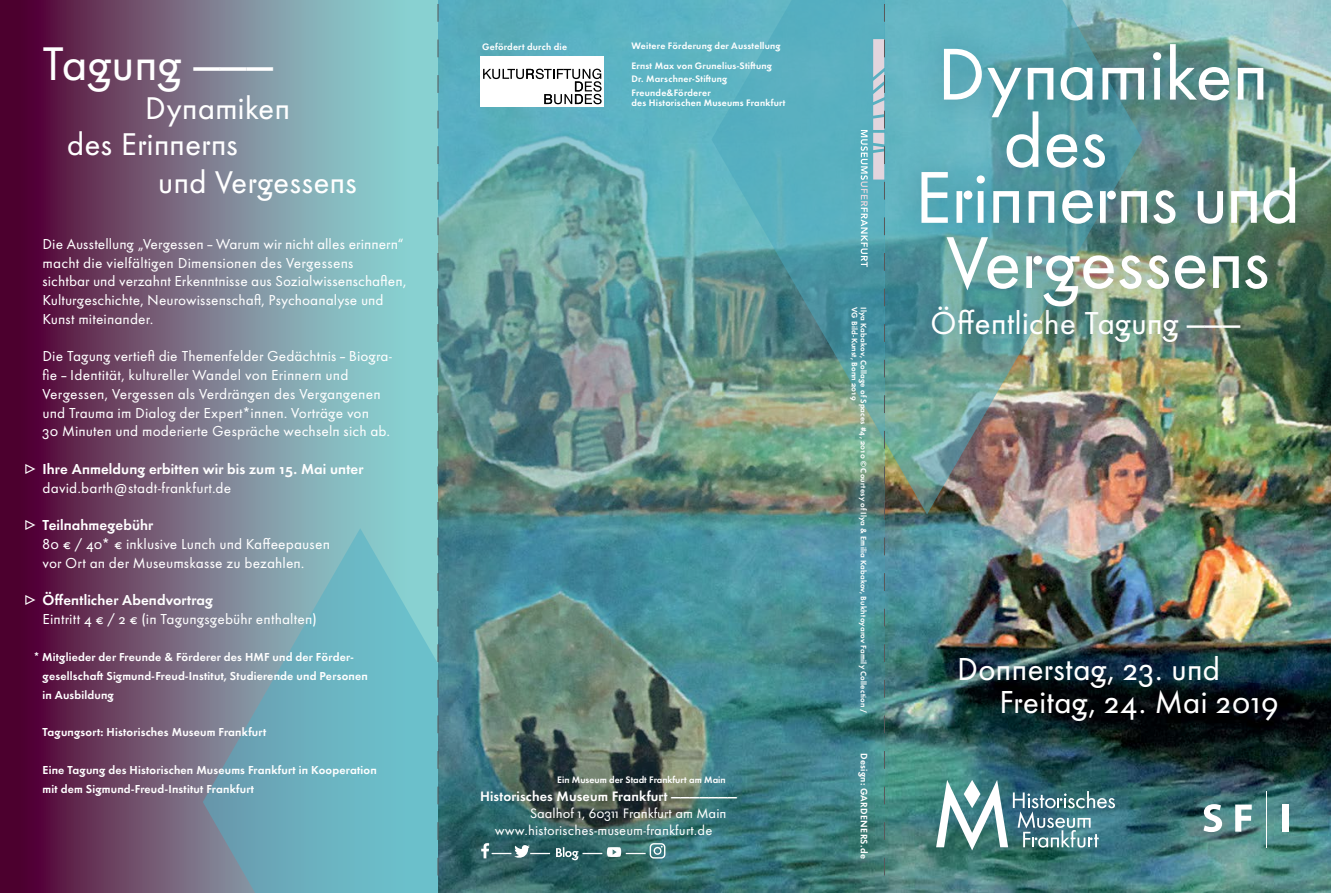
<style>
.page{position:relative;width:1331px;height:893px;background:#fff}
.page>*{position:absolute;margin:0;border:0;box-sizing:border-box;transform-origin:0 0}
.t1{font:76.05px/67.2px "Futura HMF Book Os F";letter-spacing:-.015em;color:#fff}
.t2{font:48.9px "Futura HMF Book Os F";letter-spacing:-.015em;color:#fff}
.t3{font:33px/33px "Futura HMF Book Os F";letter-spacing:-.005em;color:#fff}
.t4{font:32.7px/36px "Futura HMF Book Os F";letter-spacing:-.005em;color:#fff}
.t5{font:15px/18.8px "Futura HMF Book Os F";letter-spacing:.005em;color:#fff}
.t6{font:15px "Futura HMF Demi Bold Os F";letter-spacing:.01em;color:#fff}
.t7{font:14.25px/17px "Futura HMF Book Os F";color:#fff}
.t8{font:14.25px "Futura HMF Demi Bold Os F";letter-spacing:.01em;color:#fff}
.t9{font:12px/18.8px "Futura HMF Demi Bold Os F";letter-spacing:.015em;color:#fff}
.t10{font:9.75px/19.5px "Futura HMF Demi Bold Os F";letter-spacing:.025em;color:#fff}
.t11{font:9.75px "Futura HMF Demi Bold Os F";color:#fff}
.t12{font:8.25px "Futura HMF Demi Bold Os F";letter-spacing:.025em;color:#fff}
</style>
<div class="page">
<svg style="left:0;top:0;width:438px;height:893px;background:#72687f"></svg>
<svg style="left:203px;top:528px;width:235px;height:365px;background:#73acb9"></svg>
<img style="left:439px;top:0;width:422px;height:893px">
<img style="left:885px;top:0;width:446px;height:893px">
<img style="left:711px;top:0;width:431px;height:514px">
<svg style="left:481px;top:843px;width:69px;height:16px"></svg>
<svg style="left:556px;top:843px;width:109px;height:17px;background:#5a8787"></svg>
<div style="left:840px;top:296px;width:38px;height:427px;background:#4ba8bd;opacity:.6"></div>
<svg style="left:936px;top:780px;width:179px;height:70px"></svg>
<div style="left:841px;top:20px;width:63px;height:264px;background:#4ba8bd;opacity:.5"></div>
<div style="left:446px;top:4px;width:156px;height:85px;background:#57aebd"></div>
<div style="left:480px;top:56px;width:124px;height:50px;background:#fff"></div>
<svg style="left:483px;top:69px;width:111px;height:35px"></svg>
<div style="left:594px;top:4px;width:227px;height:142px;background:#5bb3c2"></div>
<hr style="left:1267px;top:791px;width:1px;height:56px;background:#fff">
<svg style="left:1203px;top:804px;width:19px;height:28px"></svg>
<svg style="left:1235px;top:804px;width:17px;height:28px"></svg>
<div style="left:1282px;top:804px;width:6px;height:28px;background:#fff"></div>
<div style="left:903px;top:277px;width:365px;height:95px;background:#004b60;opacity:.4"></div>
<div style="left:890px;top:15px;width:437px;height:322px;background:#004b60;opacity:.4"></div>
<svg style="left:438px;top:0;width:1px;height:893px"></svg>
<svg style="left:861px;top:0;width:24px;height:893px;background:#5b989d"></svg>
<svg style="left:26px;top:464px;width:10px;height:10px"></svg>
<svg style="left:26px;top:520px;width:10px;height:10px"></svg>
<svg style="left:25px;top:595px;width:10px;height:10px"></svg>
<h2 class="t2" style="left:43px;top:34px;width:232px">Tagung ———</h2>
<h3 class="t4" style="left:67px;top:90px;width:225px;text-indent:78px">Dynamiken des Erinnerns</h3>
<h3 class="t4" style="left:158px;top:163px;width:201px">und Vergessens</h3>
<p class="t5" style="left:43px;top:234px;width:365px">Die Ausstellung „Vergessen – Warum wir nicht alles erinnern“ macht die vielfältigen Dimensionen des Vergessens<br>sichtbar und verzahnt Erkenntnisse aus Sozialwissenschaften, Kulturgeschichte, Neurowissenschaft, Psychoanalyse und Kunst miteinander.</p>
<p class="t5" style="left:43px;top:347px;width:351px">Die Tagung vertieft die Themenfelder Gedächtnis – Biogra&shy;fie – Identität, kultureller Wandel von Erinnern und Vergessen, Vergessen als Verdrängen des Vergangenen und Trauma im Dialog der Expert*innen. Vorträge von<br>30 Minuten und moderierte Gespräche wechseln sich ab.</p>
<p class="t6" style="left:43px;top:459px;width:322px">Ihre Anmeldung erbitten wir bis zum 15. Mai unter</p>
<p class="t5" style="left:43px;top:478px;width:190px">david.barth@stadt-frankfurt.de</p>
<p class="t6" style="left:43px;top:515px;width:112px">Teilnahmegebühr</p>
<p class="t5" style="left:43px;top:534px;width:289px">80 € / 40* € inklusive Lunch und Kaffeepausen vor Ort an der Museumskasse zu bezahlen.</p>
<p class="t6" style="left:43px;top:590px;width:172px">Öffentlicher Abendvortrag</p>
<p class="t5" style="left:43px;top:609px;width:276px">Eintritt 4 € / 2 € (in Tagungsgebühr enthalten)</p>
<p class="t9" style="left:43px;top:647px;width:327px;text-indent:-8px">* Mitglieder der Freunde &amp; Förderer des HMF und der Förder&shy;gesellschaft Sigmund-Freud-Institut, Studierende und Personen in Ausbildung</p>
<p class="t9" style="left:43px;top:722px;width:225px">Tagungsort: Historisches Museum Frankfurt</p>
<p class="t9" style="left:43px;top:760px;width:336px">Eine Tagung des Historischen Museums Frankfurt in Kooperation mit dem Sigmund-Freud-Institut Frankfurt</p>
<p class="t10" style="left:482px;top:36px;width:86px">Gefördert durch die</p>
<p class="t10" style="left:631px;top:36px;width:151px">Weitere Förderung der Ausstellung<br>Ernst Max von Grunelius-Stiftung</p>
<p class="t10" style="left:631px;top:72px;width:97px;line-height:13.5px">Dr. Marschner-Stiftung<br>Freunde&amp;Förderer</p>
<p class="t10" style="left:631px;top:93px;width:156px">des Historischen Museums Frankfurt</p>
<p class="t11" style="left:557px;top:773px;width:170px">Ein Museum der Stadt Frankfurt am Main</p>
<p class="t8" style="left:480px;top:787px;width:258px">Historisches Museum Frankfurt ———————</p>
<p class="t7" style="left:495px;top:805px;width:233px;text-indent:35px">Saalhof 1, 60311 Frankfurt am Main www.historisches-museum-frankfurt.de</p>
<p class="t12" style="left:860px;top:307px;width:95px;rotate:90deg">VG Bild-Kunst, Bonn 2019</p>
<p class="t12" style="left:869px;top:307px;width:408px;rotate:90deg">Ilya Kabakov, Collage of Spaces #4, 2010 © Courtesy of Ilya &amp; Emilia Kabakov, Bukhtoyarov Family Collection /</p>
<p class="t10" style="left:874px;top:753px;width:107px;rotate:90deg">Design: GARDENERS.de</p>
<h1 class="t1" style="left:1003px;top:40px;width:268px;text-indent:-66px">Dynamiken des</h1>
<h1 class="t1" style="left:914px;top:164px;width:388px;line-height:65.1px;text-align:center">Erinnerns und<br>Vergessens</h1>
<h3 class="t3" style="left:930px;top:306px;width:312px">Öffentliche Tagung ———</h3>
<h3 class="t3" style="left:999px;top:652px;width:281px;text-indent:-42px">Donnerstag, 23. und<br>Freitag, 24. Mai 2019</h3>
</div>
